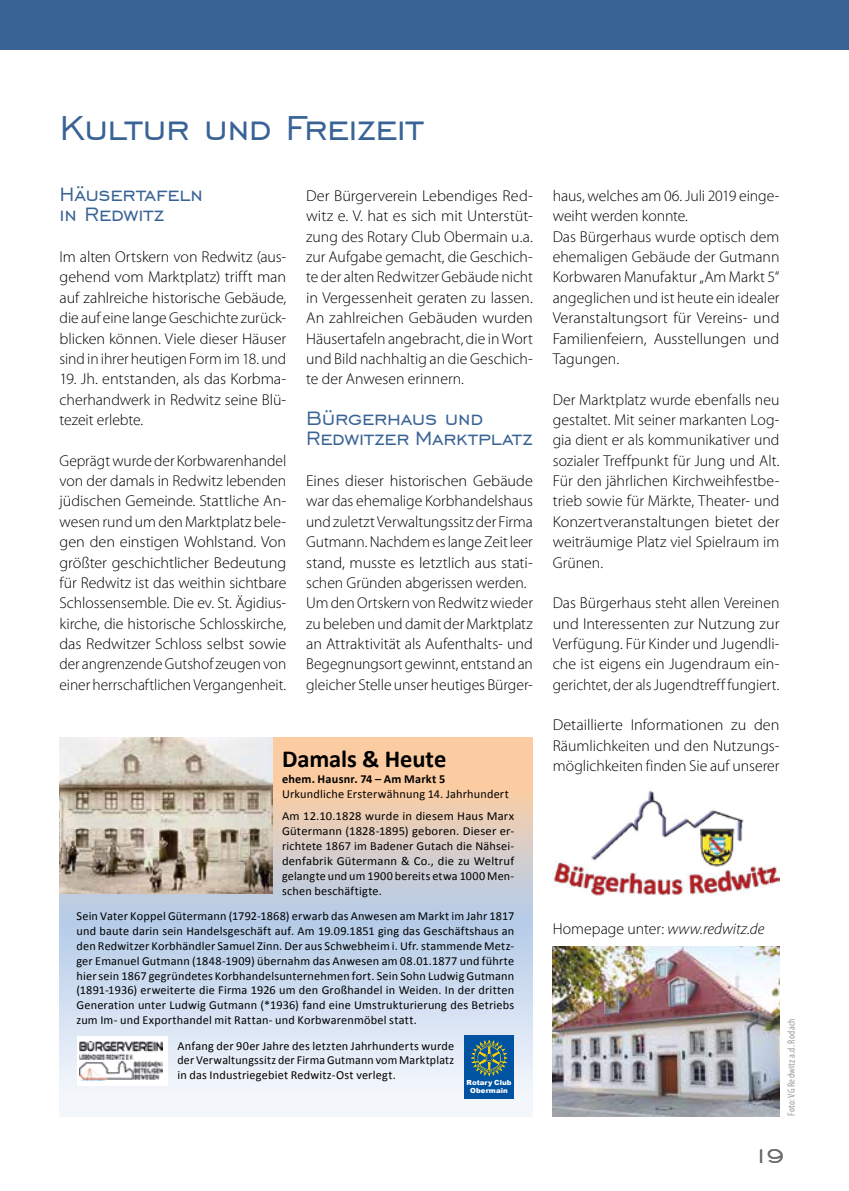
<style>
.page{position:relative;width:849px;height:1191px;background:#fff}
.page>*{position:absolute;margin:0;border:0;box-sizing:border-box;transform-origin:0 0}
.t1{font:43.75px "Engravers Gothic BT";letter-spacing:-.015em;color:#396395}
.t2{font:26.25px "Engravers Gothic BT";color:#706f6f}
.t3{font:24.5px/20.3px "Engravers Gothic BT";letter-spacing:-.01em;color:#396395}
.t4{font:700 24.5px "Calibri";letter-spacing:-.005em;color:#000}
.t5{font:300 15.75px/20.3px "Myriad Pro";color:#000;text-align:justify}
.t6{font:12.25px/14.9px "Calibri";letter-spacing:.015em;color:#000;text-align:justify}
.t7{font:700 12.25px "Calibri";letter-spacing:.02em;color:#000}
.t8{font:condensed 10.5px "Myriad Pro";letter-spacing:.02em;color:#9d9d9c}
.t9{font:900 7px/8.8px "Arial";letter-spacing:.01em;color:#fff;text-align:center}
.s1{font-style:italic}
</style>
<div class="page">
<div style="left:0;top:0;width:848px;height:50px;background:#396395"></div>
<svg style="left:60px;top:737px;width:472px;height:379px;background:#d8d9df"></svg>
<img style="left:60px;top:737px;width:212px;height:156px">
<div style="left:77px;top:1036px;width:90px;height:50px;background:#fff"></div>
<img style="left:80px;top:1041px;width:82px;height:39px">
<img style="left:552px;top:790px;width:227px;height:106px">
<div style="left:464px;top:1035px;width:49px;height:64px;background:#0053a1"></div>
<svg style="left:471px;top:1040px;width:37px;height:36px"></svg>
<img style="left:552px;top:946px;width:227px;height:170px">
<h1 class="t1" style="left:60px;top:104px;width:365px">Kultur und Freizeit</h1>
<h3 class="t3" style="left:60px;top:184px;width:145px">Häusertafeln in Redwitz</h3>
<p class="t5" style="left:60px;top:246px;width:228px">Im alten Ortskern von Redwitz (aus&shy;gehend vom Marktplatz) trifft man auf zahlreiche historische Gebäude, die auf eine lange Geschichte zurück&shy;blicken können. Viele dieser Häuser sind in ihrer heutigen Form im 18. und</p>
<p class="t5" style="left:60px;top:369px;width:228px">19. Jh. entstanden, als das Korbma&shy;cherhandwerk in Redwitz seine Blü&shy;tezeit erlebte.</p>
<p class="t5" style="left:60px;top:450px;width:228px">Geprägt wurde der Korbwarenhandel von der damals in Redwitz lebenden jüdischen Gemeinde. Stattliche An&shy;wesen rund um den Marktplatz bele&shy;gen den einstigen Wohlstand. Von größter geschichtlicher Bedeutung für Redwitz ist das weithin sichtbare Schlossensemble. Die ev. St. Ägidius&shy;kirche, die historische Schlosskirche, das Redwitzer Schloss selbst sowie der angrenzende Gutshof zeugen von einer herrschaftlichen Vergangenheit.</p>
<p class="t5" style="left:306px;top:185px;width:228px">Der Bürgerverein Lebendiges Red&shy;witz e. V. hat es sich mit Unterstüt&shy;zung des Rotary Club Obermain u.a. zur Aufgabe gemacht, die Geschich&shy;te der alten Redwitzer Gebäude nicht in Vergessenheit geraten zu lassen.<br>An zahlreichen Gebäuden wurden Häusertafeln angebracht, die in Wort und Bild nachhaltig an die Geschich&shy;te der Anwesen erinnern.</p>
<h3 class="t3" style="left:306px;top:407px;width:228px">Bürgerhaus und<br>Redwitzer Marktplatz</h3>
<p class="t5" style="left:306px;top:470px;width:228px;text-align:left">Eines dieser historischen Gebäude war das ehemalige Korbhandelshaus und zuletzt Verwaltungssitz der Firma Gutmann. Nachdem es lange Zeit leer stand, musste es letztlich aus stati&shy;schen Gründen abgerissen werden.<br>Um den Ortskern von Redwitz wieder zu beleben und damit der Marktplatz an Attraktivität als Aufenthalts- und Begegnungsort gewinnt, entstand an gleicher Stelle unser heutiges Bürger-</p>
<h3 class="t4" style="left:282px;top:743px;width:166px">Damals &amp; Heute</h3>
<p class="t7" style="left:282px;top:771px;width:165px">ehem. Hausnr. 74 – Am Markt 5</p>
<p class="t6" style="left:282px;top:782px;width:234px;line-height:21.9px">Urkundliche Ersterwähnung 14. Jahrhundert<br>Am 12.10.1828 wurde in diesem Haus Marx</p>
<p class="t6" style="left:282px;top:823px;width:234px">Gütermann (1828-1895) geboren. Dieser er&shy;richtete 1867 im Badener Gutach die Nähsei&shy;denfabrik Gütermann &amp; Co., die zu Weltruf gelangte und um 1900 bereits etwa 1000 Men&shy;schen beschäftigte.</p>
<p class="t6" style="left:76px;top:908px;width:439px">Sein Vater Koppel Gütermann (1792-1868) erwarb das Anwesen am Markt im Jahr 1817 und baute darin sein Handelsgeschäft auf. Am 19.09.1851 ging das Geschäftshaus an den Redwitzer Korbhändler Samuel Zinn. Der aus Schwebheim i. Ufr. stammende Metz&shy;ger Emanuel Gutmann (1848-1909) übernahm das Anwesen am 08.01.1877 und führte hier sein 1867 gegründetes Korbhandelsunternehmen fort. Sein Sohn Ludwig Gutmann (1891-1936) erweiterte die Firma 1926 um den Großhandel in Weiden. In der dritten Generation unter Ludwig Gutmann (*1936) fand eine Umstrukturierung des Betriebs zum Im- und Exporthandel mit Rattan- und Korbwarenmöbel statt.</p>
<p class="t6" style="left:177px;top:1037px;width:278px">Anfang der 90er Jahre des letzten Jahrhunderts wurde der Verwaltungssitz der Firma Gutmann vom Marktplatz in das Industriegebiet Redwitz-Ost verlegt.</p>
<p class="t9" style="left:466px;top:1077px;width:46px">Rotary Club<br>Obermain</p>
<p class="t5" style="left:552px;top:185px;width:228px;text-align:left">haus, welches am 06. Juli 2019 einge&shy;weiht werden konnte.<br>Das Bürgerhaus wurde optisch dem ehemaligen Gebäude der Gutmann<br>Korbwaren Manufaktur „Am Markt 5“ angeglichen und ist heute ein idealer<br>Veranstaltungsort für Vereins- und<br>Familienfeiern, Ausstellungen und<br>Tagungen.</p>
<p class="t5" style="left:552px;top:389px;width:228px">Der Marktplatz wurde ebenfalls neu gestaltet. Mit seiner markanten Log&shy;gia dient er als kommunikativer und sozialer Treffpunkt für Jung und Alt.<br>Für den jährlichen Kirchweihfestbe&shy;trieb sowie für Märkte, Theater- und Konzertveranstaltungen bietet der weiträumige Platz viel Spielraum im Grünen.</p>
<p class="t5" style="left:552px;top:592px;width:228px">Das Bürgerhaus steht allen Vereinen und Interessenten zur Nutzung zur Verfügung. Für Kinder und Jugendli&shy;che ist eigens ein Jugendraum ein&shy;gerichtet, der als Jugendtreff fungiert.</p>
<p class="t5" style="left:552px;top:715px;width:228px">Detaillierte Informationen zu den Räumlichkeiten und den Nutzungs&shy;möglichkeiten finden Sie auf unserer</p>
<p class="t5" style="left:552px;top:918px;width:213px">Homepage unter: <span class="s1">www.redwitz.de</span></p>
<p class="t8" style="left:784px;top:1116px;width:99px;rotate:-90deg">Foto: VG Redwitz a.d. Rodach</p>
<h2 class="t2" style="left:752px;top:1141px;width:33px">19</h2>
</div>
